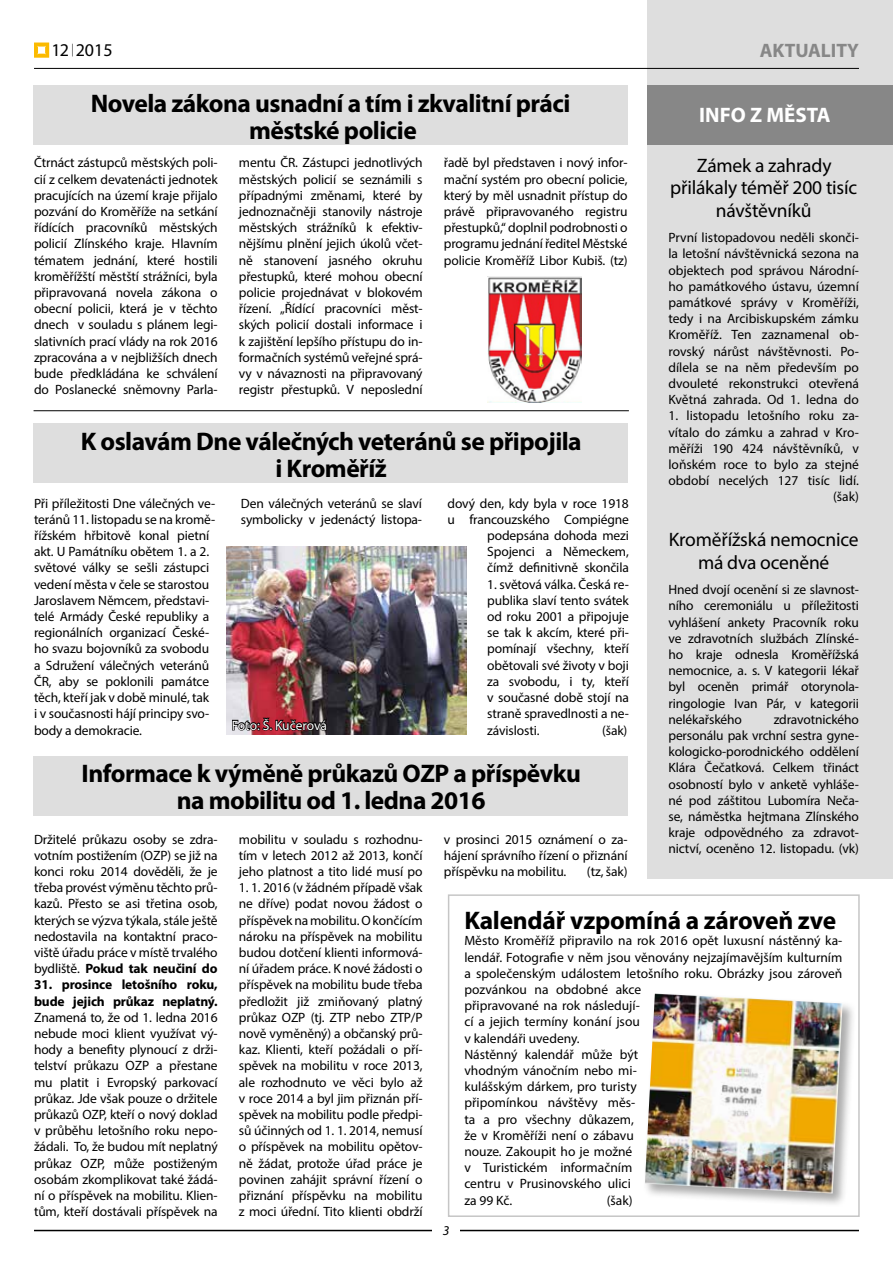
<style>
.page{position:relative;width:893px;height:1263px;background:#fff}
.page>*{position:absolute;margin:0;border:0;box-sizing:border-box;transform-origin:0 0}
.t1{font:700 25.5px/27px "Myriad Pro";letter-spacing:-.02em;color:#000;text-align:center}
.t2{font:700 21px "Myriad Pro";color:#fff}
.t3{font:19.5px/22.5px "Myriad Pro";letter-spacing:-.01em;color:#000;text-align:center}
.t4{font:700 19.5px "Myriad Pro";color:#878787}
.t5{font:18px "Myriad Pro";color:#000}
.t6{font:13.5px/16.2px "Myriad Pro";letter-spacing:-.01em;color:#000;text-align:justify}
.t7{font:700 13.5px/16.2px "Myriad Pro";letter-spacing:-.01em;color:#000}
.t8{font:13.5px "Myriad Pro";letter-spacing:-.005em;color:#fff}
.t9{font:italic 13.5px "Myriad Pro";color:#000}
.s1{font-weight:700}
</style>
<div class="page">
<div style="left:648px;top:0;width:245px;height:878px;background:#dedede"></div>
<hr style="left:34px;top:1230px;width:825px;height:1px;background:#000">
<div style="left:433px;top:1225px;width:27px;height:10px;background:#fff"></div>
<div style="left:648px;top:85px;width:245px;height:60px;background:#878787"></div>
<hr style="left:34px;top:68px;width:825px;height:1px;background:#000">
<div style="left:33px;top:85px;width:595px;height:60px;background:#dedede"></div>
<svg style="left:34px;top:43px;width:15px;height:15px"></svg>
<svg style="left:72px;top:44px;width:1px;height:12px"></svg>
<div style="left:33px;top:756px;width:595px;height:59px;background:#dedede"></div>
<hr style="left:34px;top:410px;width:595px;height:1px;background:#000">
<img style="left:487px;top:276px;width:95px;height:126px">
<div style="left:34px;top:423px;width:594px;height:60px;background:#dedede"></div>
<img style="left:226px;top:546px;width:240px;height:189px">
<div style="left:448px;top:894px;width:412px;height:323px;border:2px solid #c6c6c6"></div>
<div style="left:643px;top:992px;width:213px;height:215px;background:#000;opacity:.34"></div>
<img style="left:645px;top:993px;width:197px;height:200px">
<svg style="left:231px;top:702px;width:98px;height:33px"></svg>
<h3 class="t5" style="left:51px;top:39px;width:63px">12 2015</h3>
<h1 class="t1" style="left:91px;top:89px;width:481px">Novela zákona usnadní a tím i zkvalitní práci městské policie</h1>
<h3 class="t4" style="left:760px;top:38px;width:101px">AKTUALITY</h3>
<h2 class="t2" style="left:699px;top:101px;width:133px">INFO Z MĚSTA</h2>
<p class="t6" style="left:34px;top:155px;width:185px">Čtrnáct zástupců městských poli&shy;cií z celkem devatenácti jednotek pracujících na území kraje přijalo pozvání do Kroměříže na setkání řídících pracovníků městských policií Zlínského kraje. Hlavním tématem jednání, které hostili kroměřížští městští strážníci, byla připravovaná novela zákona o obecní policii, která je v těchto dnech v souladu s plánem legi&shy;slativních prací vlády na rok 2016 zpracována a v nejbližších dnech bude předkládána ke schválení do Poslanecké sněmovny Parla-</p>
<p class="t6" style="left:239px;top:155px;width:185px">mentu ČR. Zástupci jednotlivých městských policií se seznámili s případnými změnami, které by jednoznačněji stanovily nástroje městských strážníků k efektiv&shy;nějšímu plnění jejich úkolů včet&shy;ně stanovení jasného okruhu přestupků, které mohou obecní policie projednávat v blokovém řízení. „Řídící pracovníci měst&shy;ských policií dostali informace i k zajištění lepšího přístupu do in&shy;formačních systémů veřejné sprá&shy;vy v návaznosti na připravovaný registr přestupků. V neposlední</p>
<p class="t6" style="left:444px;top:155px;width:185px">řadě byl představen i nový infor&shy;mační systém pro obecní policie, který by měl usnadnit přístup do právě připravovaného registru přestupků,“ doplnil podrobnosti o programu jednání ředitel Městské policie Kroměříž Libor Kubiš. (tz)</p>
<h3 class="t3" style="left:670px;top:154px;width:189px">Zámek a zahrady přilákaly téměř 200 tisíc návštěvníků</h3>
<p class="t6" style="left:668px;top:229px;width:192px">První listopadovou neděli skonči&shy;la letošní návštěvnická sezona na objektech pod správou Národní&shy;ho památkového ústavu, územní památkové správy v Kroměříži, tedy i na Arcibiskupském zámku Kroměříž. Ten zaznamenal ob&shy;rovský nárůst návštěvnosti. Po&shy;dílela se na něm především po dvouleté rekonstrukci otevřená Květná zahrada. Od 1. ledna do</p>
<p class="t6" style="left:668px;top:408px;width:192px;text-align:right">1. listopadu letošního roku za&shy;vítalo do zámku a zahrad v Kro&shy;měříži 190 424 návštěvníků, v loňském roce to bylo za stejné období necelých 127 tisíc lidí. (šak)</p>
<h3 class="t3" style="left:669px;top:528px;width:191px">Kroměřížská nemocnice má dva oceněné</h3>
<p class="t6" style="left:668px;top:581px;width:192px">Hned dvojí ocenění si ze slavnost&shy;ního ceremoniálu u příležitosti vyhlášení ankety Pracovník roku ve zdravotních službách Zlínské&shy;ho kraje odnesla Kroměřížská nemocnice, a. s. V kategorii lékař byl oceněn primář otorynola&shy;ringologie Ivan Pár, v kategorii nelékařského</p>
<h1 class="t1" style="left:81px;top:427px;width:503px">K oslavám Dne válečných veteránů se připojila i Kroměříž</h1>
<p class="t6" style="left:34px;top:495px;width:183px;text-align:left">Při příležitosti Dne válečných ve&shy;teránů 11. listopadu se na kromě&shy;řížském hřbitově konal pietní akt. U Památníku obětem 1. a 2. světové války se sešli zástupci vedení města v čele se starostou<br>Jaroslavem Němcem, představi&shy;telé Armády České republiky a regionálních organizací České&shy;ho svazu bojovníků za svobodu a Sdružení válečných veteránů<br>ČR, aby se poklonili památce těch, kteří jak v době minulé, tak i v současnosti hájí principy svo&shy;body a demokracie.</p>
<p class="t6" style="left:241px;top:495px;width:183px">Den válečných veteránů se slaví symbolicky v jedenáctý listopa-</p>
<p class="t6" style="left:448px;top:495px;width:183px;text-align:right">dový den, kdy byla v roce 1918 u francouzského Compiégne podepsána dohoda mezi<br>Spojenci a Německem,<br>čímž definitivně skončila</p>
<p class="t6" style="left:487px;top:576px;width:143px">1. světová válka. Česká re&shy;publika slaví tento svátek od roku 2001 a připojuje se tak k akcím, které při&shy;pomínají všechny, kteří obětovali své životy v boji za svobodu, i ty, kteří v současné době stojí na straně spravedlnosti a ne&shy;závislosti.</p>
<p class="t6" style="left:668px;top:711px;width:192px;text-indent:105px">zdravotnického personálu pak vrchní sestra gyne&shy;kologicko-porodnického oddělení Klára Čečatková. Celkem třináct osobností bylo v anketě vyhláše&shy;né pod záštitou Lubomíra Neča&shy;se, náměstka hejtmana Zlínského kraje odpovědného za zdravot&shy;nictví, oceněno 12. listopadu. (vk)</p>
<p class="t8" style="left:232px;top:717px;width:97px">Foto: Š. Kučerová</p>
<p class="t6" style="left:602px;top:722px;width:27px">(šak)</p>
<h1 class="t1" style="left:82px;top:759px;width:501px">Informace k výměně průkazů OZP a příspěvku na mobilitu od 1. ledna 2016</h1>
<p class="t6" style="left:34px;top:831px;width:185px">Držitelé průkazu osoby se zdra&shy;votním postižením (OZP) se již na konci roku 2014 dověděli, že je třeba provést výměnu těchto prů&shy;kazů. Přesto se asi třetina osob, kterých se výzva týkala, stále ještě nedostavila na kontaktní praco&shy;viště úřadu práce v místě trvalého bydliště. <span class="s1">Pokud tak neučiní do</span></p>
<p class="t7" style="left:34px;top:976px;width:185px">31. prosince letošního roku, bude jejich průkaz neplatný.</p>
<p class="t6" style="left:34px;top:1009px;width:185px">Znamená to, že od 1. ledna 2016 nebude moci klient využívat vý&shy;hody a benefity plynoucí z drži&shy;telství průkazu OZP a přestane mu platit i Evropský parkovací průkaz. Jde však pouze o držitele průkazů OZP, kteří o nový doklad v průběhu letošního roku nepo&shy;žádali. To, že budou mít neplatný průkaz OZP, může postiženým osobám zkomplikovat také žádá&shy;ní o příspěvek na mobilitu. Klien&shy;tům, kteří dostávali příspěvek na</p>
<p class="t6" style="left:239px;top:831px;width:185px">mobilitu v souladu s rozhodnu&shy;tím v letech 2012 až 2013, končí jeho platnost a tito lidé musí po</p>
<p class="t6" style="left:239px;top:879px;width:185px">1. 1. 2016 (v žádném případě však ne dříve) podat novou žádost o příspěvek na mobilitu. O končícím nároku na příspěvek na mobilitu budou dotčení klienti informová&shy;ní úřadem práce. K nové žádosti o příspěvek na mobilitu bude třeba předložit již zmiňovaný platný průkaz OZP (tj. ZTP nebo ZTP/P nově vyměněný) a občanský prů&shy;kaz. Klienti, kteří požádali o pří&shy;spěvek na mobilitu v roce 2013, ale rozhodnuto ve věci bylo až v roce 2014 a byl jim přiznán pří&shy;spěvek na mobilitu podle předpi&shy;sů účinných od 1. 1. 2014, nemusí o příspěvek na mobilitu opětov&shy;ně žádat, protože úřad práce je povinen zahájit správní řízení o přiznání příspěvku na mobilitu z moci úřední. Tito klienti obdrží</p>
<p class="t6" style="left:444px;top:831px;width:185px">v prosinci 2015 oznámení o za&shy;hájení správního řízení o přiznání příspěvku na mobilitu.</p>
<p class="t6" style="left:587px;top:863px;width:42px">(tz, šak)</p>
<h1 class="t1" style="left:464px;top:906px;width:373px">Kalendář vzpomíná a zároveň zve</h1>
<p class="t6" style="left:464px;top:932px;width:380px;text-align:left">Město Kroměříž připravilo na rok 2016 opět luxusní nástěnný ka&shy;lendář. Fotografie v něm jsou věnovány nejzajímavějším kulturním a společenským událostem letošního roku. Obrázky jsou zároveň pozvánkou na obdobné akce<br>připravované na rok následují-<br>cí a jejich termíny konání jsou<br>v kalendáři uvedeny.<br>Nástěnný kalendář může být<br>vhodným vánočním nebo mi-<br>kulášským dárkem, pro turisty<br>připomínkou návštěvy měs-<br>ta a pro všechny důkazem,<br>že v Kroměříži není o zábavu<br>nouze. Zakoupit ho je možné<br>v Turistickém informačním<br>centru v Prusinovského ulici<br>za 99 Kč.</p>
<p class="t6" style="left:607px;top:1192px;width:27px">(šak)</p>
<p class="t9" style="left:443px;top:1222px;width:8px">3</p>
</div>
